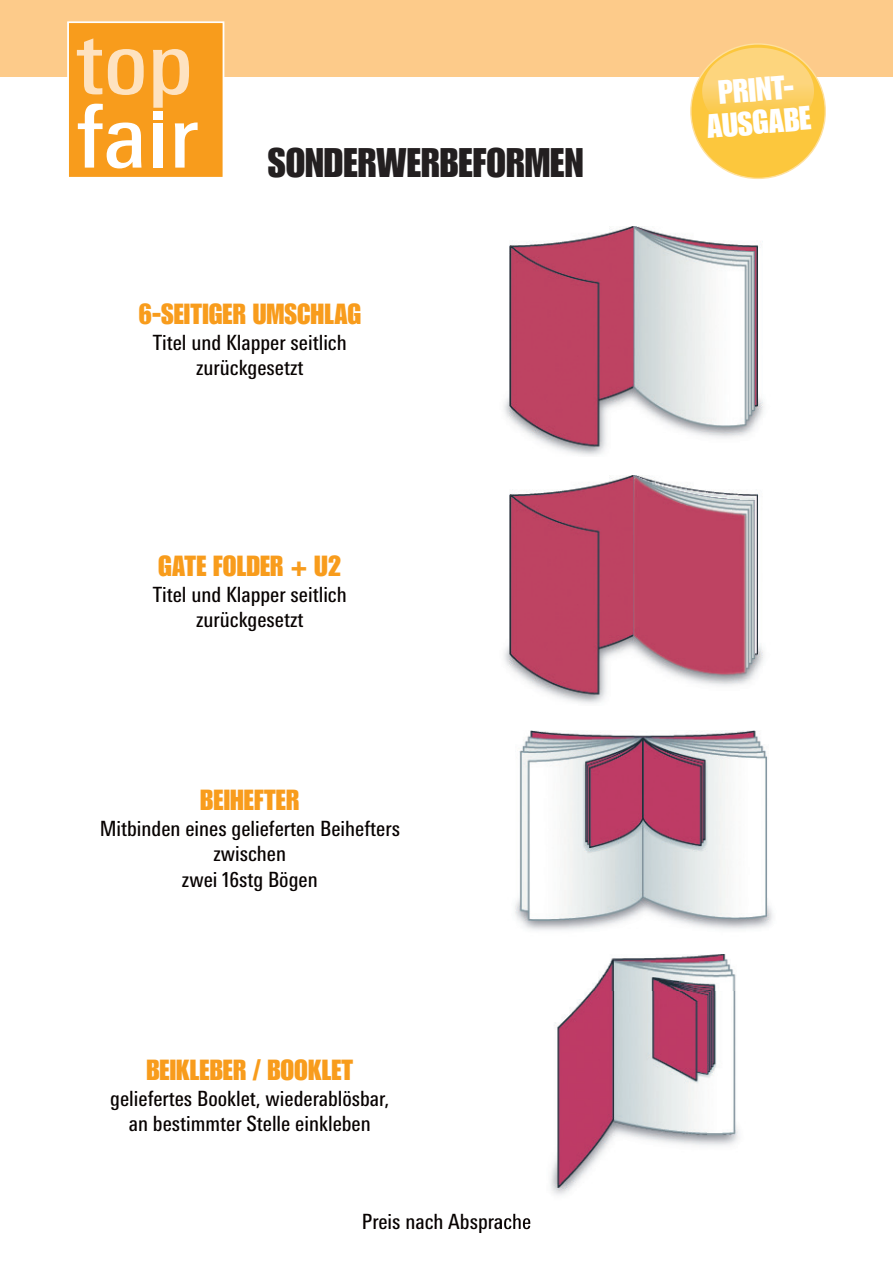
<style>
.page{position:relative;width:893px;height:1263px;background:#fff}
.page>*{position:absolute;margin:0;border:0;box-sizing:border-box;transform-origin:0 0}
.t1{font:40.5px "Impact LT Std";color:#231f20}
.t2{font:33px/33px "Impact LT Std";color:#fff;text-align:center}
.t3{font:28.5px "Impact LT Std";letter-spacing:.005em;color:#f89c1c}
.t4{font:condensed 21px/25.5px "Messe Univers";color:#080302;text-align:center}
</style>
<div class="page">
<div style="left:0;top:0;width:893px;height:77px;background:#fdcb8a"></div>
<svg style="left:67px;top:21px;width:157px;height:156px"></svg>
<img style="left:504px;top:475px;width:260px;height:229px">
<img style="left:504px;top:227px;width:260px;height:229px">
<img style="left:515px;top:730px;width:258px;height:200px">
<img style="left:513px;top:990px;width:226px;height:237px">
<img style="left:501px;top:1214px;width:29px;height:16px">
<img style="left:592px;top:954px;width:144px;height:36px">
<svg style="left:690px;top:43px;width:136px;height:136px"></svg>
<h1 class="t1" style="left:268px;top:139px;width:317px">SONDERWERBEFORMEN</h1>
<h3 class="t3" style="left:138px;top:297px;width:224px">6-SEITIGER UMSCHLAG</h3>
<p class="t4" style="left:153px;top:329px;width:195px">Titel und Klapper seitlich zurückgesetzt</p>
<h3 class="t3" style="left:158px;top:549px;width:185px">GATE FOLDER + U2</h3>
<p class="t4" style="left:153px;top:581px;width:195px">Titel und Klapper seitlich zurückgesetzt</p>
<h3 class="t3" style="left:200px;top:783px;width:100px">BEIHEFTER</h3>
<p class="t4" style="left:100px;top:815px;width:302px">Mitbinden eines gelieferten Beihefters zwischen<br>zwei 16stg Bögen</p>
<h3 class="t3" style="left:146px;top:1053px;width:208px">BEIKLEBER / BOOKLET</h3>
<p class="t4" style="left:110px;top:1085px;width:281px">geliefertes Booklet, wiederablösbar, an bestimmter Stelle einkleben</p>
<p class="t4" style="left:362px;top:1208px;width:171px">Preis nach Absprache</p>
<h2 class="t2" style="left:703px;top:77px;width:106px;rotate:-5deg">PRINT-<br>AUSGABE</h2>
</div>
